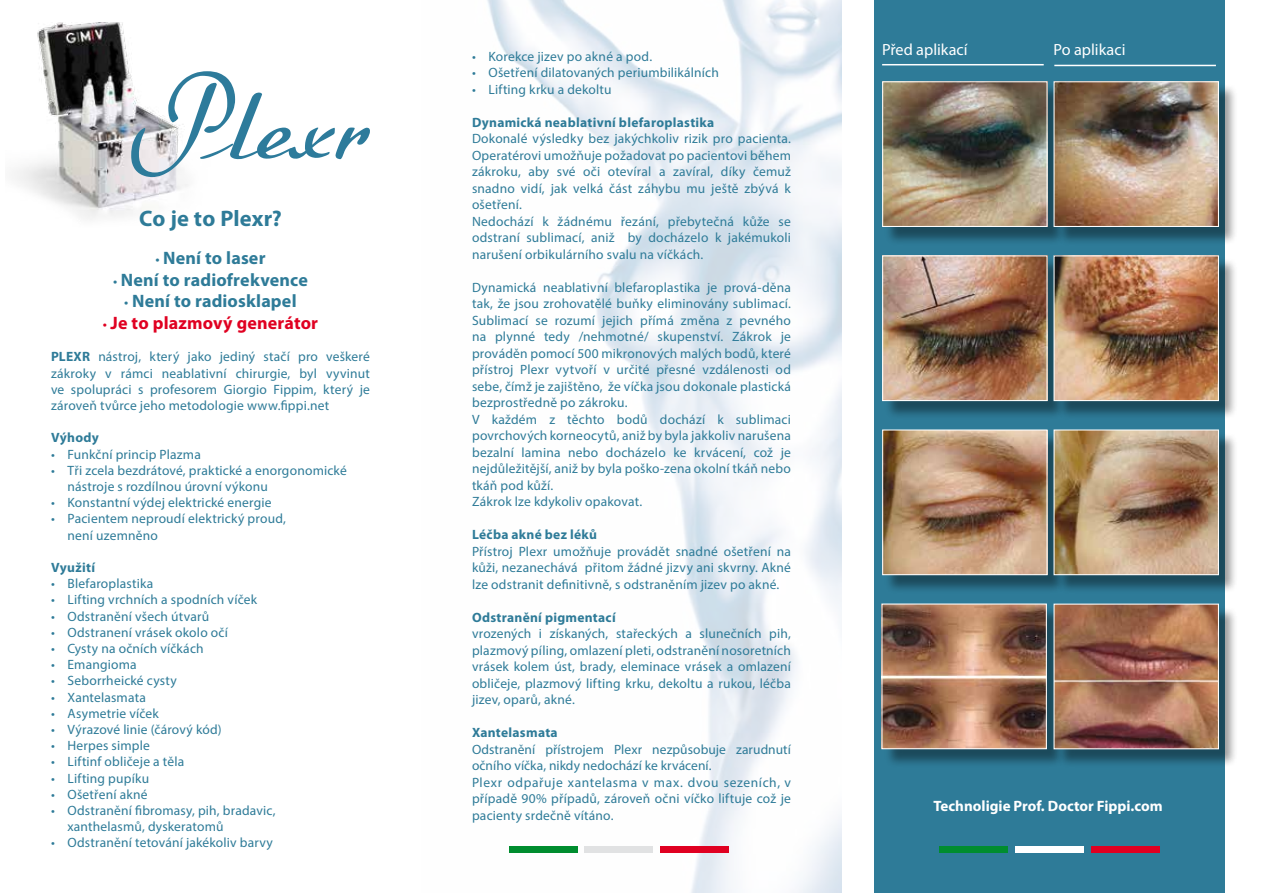
<style>
.page{position:relative;width:1263px;height:893px;background:#fff}
.page>*{position:absolute;margin:0;border:0;box-sizing:border-box;transform-origin:0 0}
.t1{font:700 22.5px "Myriad Pro";letter-spacing:.01em;color:#2e7b98}
.t2{font:700 18px "Myriad Pro";letter-spacing:.01em;color:#2e7b98}
.t3{font:700 18px "Myriad Pro";letter-spacing:.01em;color:#e00021}
.t4{font:16.2px "Myriad Pro";color:#fff}
.t5{font:700 15px "Myriad Pro";color:#fff}
.t6{font:13.5px/16.5px "Myriad Pro";letter-spacing:.015em;color:#2e7b98}
.t7{font:700 13.5px "Myriad Pro";letter-spacing:.02em;color:#2e7b98}
.s1{font-weight:400;font-size:15px}
.s2{font-weight:700}
</style>
<div class="page">
<div style="left:874px;top:0;width:351px;height:893px;background:#2e7b98"></div>
<img style="left:487px;top:0;width:354px;height:893px">
<div style="left:509px;top:846px;width:68px;height:7px;background:#008d2f"></div>
<div style="left:585px;top:846px;width:68px;height:7px;background:#e1e2e3"></div>
<div style="left:660px;top:846px;width:68px;height:7px;background:#e00021"></div>
<div style="left:884px;top:84px;width:182px;height:162px;background:#000;opacity:.4"></div>
<img style="left:884px;top:83px;width:161px;height:142px">
<div style="left:882px;top:81px;width:165px;height:146px;border:1px solid #fff"></div>
<div style="left:1056px;top:84px;width:182px;height:162px;background:#000;opacity:.4"></div>
<img style="left:1055px;top:83px;width:162px;height:142px">
<div style="left:1053px;top:81px;width:166px;height:146px;border:1px solid #fff"></div>
<div style="left:884px;top:258px;width:182px;height:162px;background:#000;opacity:.4"></div>
<img style="left:884px;top:257px;width:161px;height:142px">
<div style="left:882px;top:255px;width:165px;height:146px;border:1px solid #fff"></div>
<div style="left:1056px;top:258px;width:182px;height:162px;background:#000;opacity:.4"></div>
<img style="left:1055px;top:257px;width:162px;height:142px">
<div style="left:1053px;top:255px;width:166px;height:146px;border:1px solid #fff"></div>
<div style="left:884px;top:432px;width:182px;height:162px;background:#000;opacity:.4"></div>
<img style="left:884px;top:431px;width:161px;height:142px">
<div style="left:882px;top:429px;width:165px;height:146px;border:1px solid #fff"></div>
<div style="left:884px;top:606px;width:182px;height:162px;background:#000;opacity:.4"></div>
<img style="left:883px;top:605px;width:162px;height:142px">
<div style="left:881px;top:603px;width:166px;height:146px;border:1px solid #fff"></div>
<hr style="left:882px;top:64px;width:162px;height:1px;background:#fff">
<hr style="left:1054px;top:65px;width:162px;height:1px;background:#fff">
<div style="left:1056px;top:432px;width:182px;height:162px;background:#000;opacity:.4"></div>
<img style="left:1055px;top:431px;width:162px;height:142px">
<div style="left:1053px;top:429px;width:166px;height:146px;border:1px solid #fff"></div>
<div style="left:1056px;top:606px;width:182px;height:162px;background:#000;opacity:.4"></div>
<img style="left:1055px;top:606px;width:162px;height:141px">
<div style="left:1053px;top:604px;width:166px;height:145px;border:1px solid #fff"></div>
<div style="left:940px;top:846px;width:68px;height:7px;background:#008d2f"></div>
<div style="left:1015px;top:846px;width:68px;height:7px;background:#fff"></div>
<div style="left:1091px;top:846px;width:68px;height:7px;background:#e00021"></div>
<img style="left:14px;top:22px;width:174px;height:198px">
<svg style="left:131px;top:71px;width:239px;height:106px"></svg>
<h1 class="t1" style="left:139px;top:206px;width:144px">Co je to Plexr?</h1>
<h2 class="t2" style="left:155px;top:248px;width:112px"><span class="s1">•</span> Není to laser</h2>
<h2 class="t2" style="left:113px;top:270px;width:196px"><span class="s1">•</span> Není to radiofrekvence</h2>
<h2 class="t2" style="left:124px;top:291px;width:174px"><span class="s1">•</span> Není to radiosklapel</h2>
<h2 class="t3" style="left:103px;top:313px;width:217px"><span class="s1">•</span> Je to plazmový generátor</h2>
<p class="t6" style="left:51px;top:348px;width:320px;text-align:justify"><span class="s2">PLEXR</span> nástroj, který jako jediný stačí pro veškeré zákroky v rámci neablativní chirurgie, byl vyvinut ve spolupráci s profesorem Giorgio Fippim, který je zároveň tvůrce jeho metodologie www.fippi.net</p>
<p class="t7" style="left:51px;top:430px;width:49px">Výhody</p>
<p class="t6" style="left:51px;top:445px;width:151px">• Funkční princip Plazma</p>
<p class="t6" style="left:68px;top:462px;width:281px;text-indent:-16px">• Tři zcela bezdrátové, praktické a enorgonomické nástroje s rozdílnou úrovní výkonu</p>
<p class="t6" style="left:51px;top:494px;width:222px">• Konstantní výdej elektrické energie</p>
<p class="t6" style="left:68px;top:510px;width:220px;text-indent:-16px">• Pacientem neproudí elektrický proud, není uzemněno</p>
<p class="t7" style="left:51px;top:560px;width:46px">Využití</p>
<p class="t6" style="left:51px;top:575px;width:104px">• Blefaroplastika</p>
<p class="t6" style="left:51px;top:591px;width:208px">• Lifting vrchních a spodních víček</p>
<p class="t6" style="left:51px;top:607px;width:160px">• Odstranění všech útvarů</p>
<p class="t6" style="left:51px;top:624px;width:178px">• Odstranení vrásek okolo očí</p>
<p class="t6" style="left:51px;top:640px;width:154px">• Cysty na očních víčkách</p>
<p class="t6" style="left:51px;top:656px;width:87px">• Emangioma</p>
<p class="t6" style="left:51px;top:672px;width:127px">• Seborrheické cysty</p>
<p class="t6" style="left:51px;top:688px;width:96px">• Xantelasmata</p>
<p class="t6" style="left:51px;top:705px;width:109px">• Asymetrie víček</p>
<p class="t6" style="left:51px;top:721px;width:172px">• Výrazové linie (čárový kód)</p>
<p class="t6" style="left:51px;top:737px;width:100px">• Herpes simple</p>
<p class="t6" style="left:51px;top:753px;width:135px">• Liftinf obličeje a těla</p>
<p class="t6" style="left:51px;top:769px;width:100px">• Lifting pupíku</p>
<p class="t6" style="left:51px;top:786px;width:98px">• Ošetření akné</p>
<p class="t6" style="left:68px;top:802px;width:210px;text-indent:-16px">• Odstranění fibromasy, pih, bradavic, xanthelasmů, dyskeratomů</p>
<p class="t6" style="left:51px;top:834px;width:223px">• Odstranění tetování jakékoliv barvy</p>
<p class="t6" style="left:472px;top:48px;width:182px">• Korekce jizev po akné a pod.</p>
<p class="t6" style="left:472px;top:64px;width:248px">• Ošetření dilatovaných periumbilikálních</p>
<p class="t6" style="left:472px;top:81px;width:141px">• Lifting krku a dekoltu</p>
<p class="t7" style="left:472px;top:115px;width:244px">Dynamická neablativní blefaroplastika</p>
<p class="t6" style="left:472px;top:130px;width:320px">Dokonalé výsledky bez jakýchkoliv rizik pro pacienta.<br>Operatérovi umožňuje požadovat po pacientovi během zákroku, aby své oči otevíral a zavíral, díky čemuž snadno vidí, jak velká část záhybu mu ještě zbývá k ošetření.<br>Nedochází k žádnému řezání, přebytečná kůže se odstraní sublimací, aniž by docházelo k jakémukoli narušení orbikulárního svalu na víčkách.</p>
<p class="t6" style="left:472px;top:279px;width:320px">Dynamická neablativní blefaroplastika je prová-děna tak, že jsou zrohovatělé buňky eliminovány sublimací.<br>Sublimací se rozumí jejich přímá změna z pevného na plynné tedy /nehmotné/ skupenství. Zákrok je prováděn pomocí 500 mikronových malých bodů, které přístroj Plexr vytvoří v určité přesné vzdálenosti od sebe, čímž je zajištěno, že víčka jsou dokonale plastická bezprostředně po zákroku.<br>V každém z těchto bodů dochází k sublimaci povrchových korneocytů, aniž by byla jakkoliv narušena bezalní lamina nebo docházelo ke krvácení, což je nejdůležitější, aniž by byla poško-zena okolní tkáň nebo tkáň pod kůží.<br>Zákrok lze kdykoliv opakovat.</p>
<p class="t7" style="left:472px;top:527px;width:126px">Léčba akné bez léků</p>
<p class="t6" style="left:472px;top:543px;width:320px;text-align:justify">Přístroj Plexr umožňuje provádět snadné ošetření na kůži, nezanechává přitom žádné jizvy ani skvrny. Akné lze odstranit definitivně, s odstraněním jizev po akné.</p>
<p class="t7" style="left:472px;top:610px;width:145px">Odstranění pigmentací</p>
<p class="t6" style="left:472px;top:625px;width:320px;text-align:justify">vrozených i získaných, stařeckých a slunečních pih, plazmový píling, omlazení pleti, odstranění nosoretních vrásek kolem úst, brady, eleminace vrásek a omlazení obličeje, plazmový lifting krku, dekoltu a rukou, léčba jizev, oparů, akné.</p>
<p class="t7" style="left:472px;top:725px;width:87px">Xantelasmata</p>
<p class="t6" style="left:472px;top:741px;width:320px">Odstranění přístrojem Plexr nezpůsobuje zarudnutí očního víčka, nikdy nedochází ke krvácení.<br>Plexr odpařuje xantelasma v max. dvou sezeních, v případě 90% případů, zároveň očni víčko liftuje což je pacienty srdečně vítáno.</p>
<p class="t4" style="left:882px;top:40px;width:87px">Před aplikací</p>
<p class="t4" style="left:1053px;top:40px;width:73px">Po aplikaci</p>
<p class="t5" style="left:933px;top:797px;width:231px">Technoligie Prof. Doctor Fippi.com</p>
</div>
